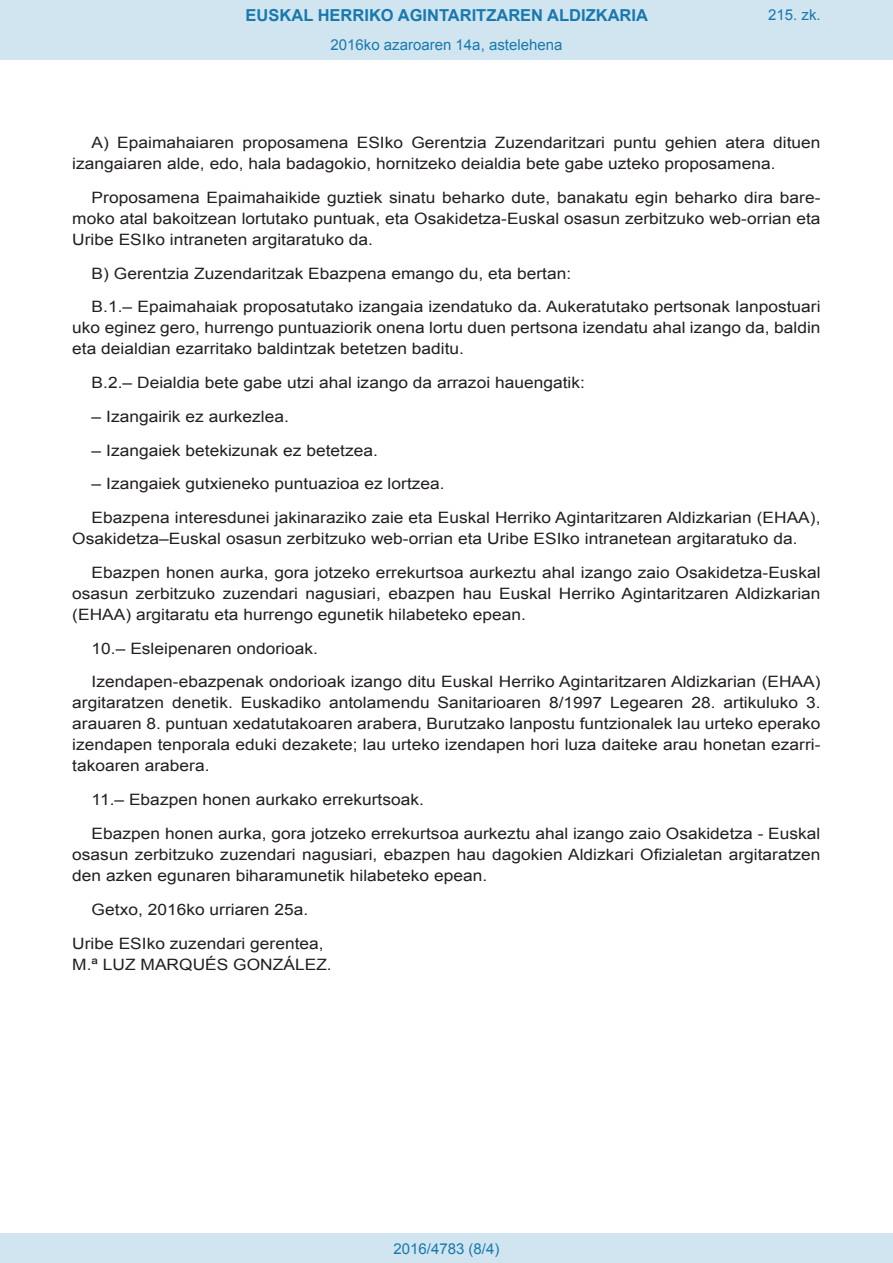
<style>
.page{position:relative;width:893px;height:1263px;background:#fff}
.page>*{position:absolute;margin:0;border:0;box-sizing:border-box;transform-origin:0 0}
.t1{font:700 16.5px "Arial";color:#1879ad}
.BOPVDetalle{font:15.6px/21px "Arial";color:#231f20;text-align:justify;scale:1.11 1}
.BOPVFirmaPuesto{font:15.6px "Arial";color:#231f20;scale:1.11 1}
.BOPVFirmaLugFec{font:15.6px "Arial";color:#231f20;scale:1.11 1}
.BOPVFirmaNombre{font:15.6px "Arial";color:#231f20;scale:1.11 1}
.Paginacion_Centro{font:15px "Arial";color:#1879ad}
</style>
<div class="page">
<div style="left:0;top:0;width:893px;height:60px;background:#d0e5f0"></div>
<div style="left:0;top:1233px;width:893px;height:30px;background:#d0e5f0"></div>
<p class="t1" style="left:246px;top:4px;width:404px">EUSKAL HERRIKO AGINTARITZAREN ALDIZKARIA</p>
<p class="Paginacion_Centro" style="left:331px;top:35px;width:233px">2016ko azaroaren 14a, astelehena</p>
<p class="Paginacion_Centro" style="left:768px;top:5px;width:54px">215. zk.</p>
<p class="BOPVDetalle" style="left:72px;top:132px;width:676px;text-indent:19px">A) Epaimahaiaren proposamena ESIko Gerentzia Zuzendaritzari puntu gehien atera dituen izangaiaren alde, edo, hala badagokio, hornitzeko deialdia bete gabe uzteko proposamena.</p>
<p class="BOPVDetalle" style="left:72px;top:187px;width:676px;text-indent:19px">Proposamena Epaimahaikide guztiek sinatu beharko dute, banakatu egin beharko dira bare&shy;moko atal bakoitzean lortutako puntuak, eta Osakidetza-Euskal osasun zerbitzuko web-orrian eta Uribe ESIko intraneten argitaratuko da.</p>
<p class="BOPVDetalle" style="left:92px;top:263px;width:434px">B) Gerentzia Zuzendaritzak Ebazpena emango du, eta bertan:</p>
<p class="BOPVDetalle" style="left:72px;top:297px;width:676px;text-indent:19px">B.1.– Epaimahaiak proposatutako izangaia izendatuko da. Aukeratutako pertsonak lanpostuari uko eginez gero, hurrengo puntuaziorik onena lortu duen pertsona izendatu ahal izango da, baldin eta deialdian ezarritako baldintzak betetzen baditu.</p>
<p class="BOPVDetalle" style="left:92px;top:372px;width:446px">B.2.– Deialdia bete gabe utzi ahal izango da arrazoi hauengatik:</p>
<p class="BOPVDetalle" style="left:92px;top:406px;width:179px">– Izangairik ez aurkezlea.</p>
<p class="BOPVDetalle" style="left:92px;top:440px;width:259px">– Izangaiek betekizunak ez betetzea.</p>
<p class="BOPVDetalle" style="left:92px;top:474px;width:320px">– Izangaiek gutxieneko puntuazioa ez lortzea.</p>
<p class="BOPVDetalle" style="left:72px;top:507px;width:676px;text-indent:19px">Ebazpena interesdunei jakinaraziko zaie eta Euskal Herriko Agintaritzaren Aldizkarian (EHAA),<br>Osakidetza–Euskal osasun zerbitzuko web-orrian eta Uribe ESIko intranetean argitaratuko da.</p>
<p class="BOPVDetalle" style="left:72px;top:562px;width:676px;text-indent:19px">Ebazpen honen aurka, gora jotzeko errekurtsoa aurkeztu ahal izango zaio Osakidetza-Euskal osasun zerbitzuko zuzendari nagusiari, ebazpen hau Euskal Herriko Agintaritzaren Aldizkarian (EHAA) argitaratu eta hurrengo egunetik hilabeteko epean.</p>
<p class="BOPVDetalle" style="left:92px;top:638px;width:205px">10.– Esleipenaren ondorioak.</p>
<p class="BOPVDetalle" style="left:72px;top:672px;width:676px;text-indent:19px">Izendapen-ebazpenak ondorioak izango ditu Euskal Herriko Agintaritzaren Aldizkarian (EHAA) argitaratzen denetik. Euskadiko antolamendu Sanitarioaren 8/1997 Legearen 28. artikuluko 3. arauaren 8. puntuan xedatutakoaren arabera, Burutzako lanpostu funtzionalek lau urteko eperako izendapen tenporala eduki dezakete; lau urteko izendapen hori luza daiteke arau honetan ezarri&shy;takoaren arabera.</p>
<p class="BOPVDetalle" style="left:92px;top:789px;width:301px">11.– Ebazpen honen aurkako errekurtsoak.</p>
<p class="BOPVDetalle" style="left:72px;top:823px;width:676px;text-indent:19px">Ebazpen honen aurka, gora jotzeko errekurtsoa aurkeztu ahal izango zaio Osakidetza - Euskal osasun zerbitzuko zuzendari nagusiari, ebazpen hau dagokien Aldizkari Ofizialetan argitaratzen den azken egunaren biharamunetik hilabeteko epean.</p>
<p class="BOPVFirmaLugFec" style="left:92px;top:899px;width:197px">Getxo, 2016ko urriaren 25a.</p>
<p class="BOPVFirmaPuesto" style="left:72px;top:933px;width:228px">Uribe ESIko zuzendari gerentea,</p>
<p class="BOPVFirmaNombre" style="left:72px;top:954px;width:235px">M.ª LUZ MARQUÉS GONZÁLEZ.</p>
<p class="Paginacion_Centro" style="left:393px;top:1238px;width:107px">2016/4783 (8/4)</p>
</div>
